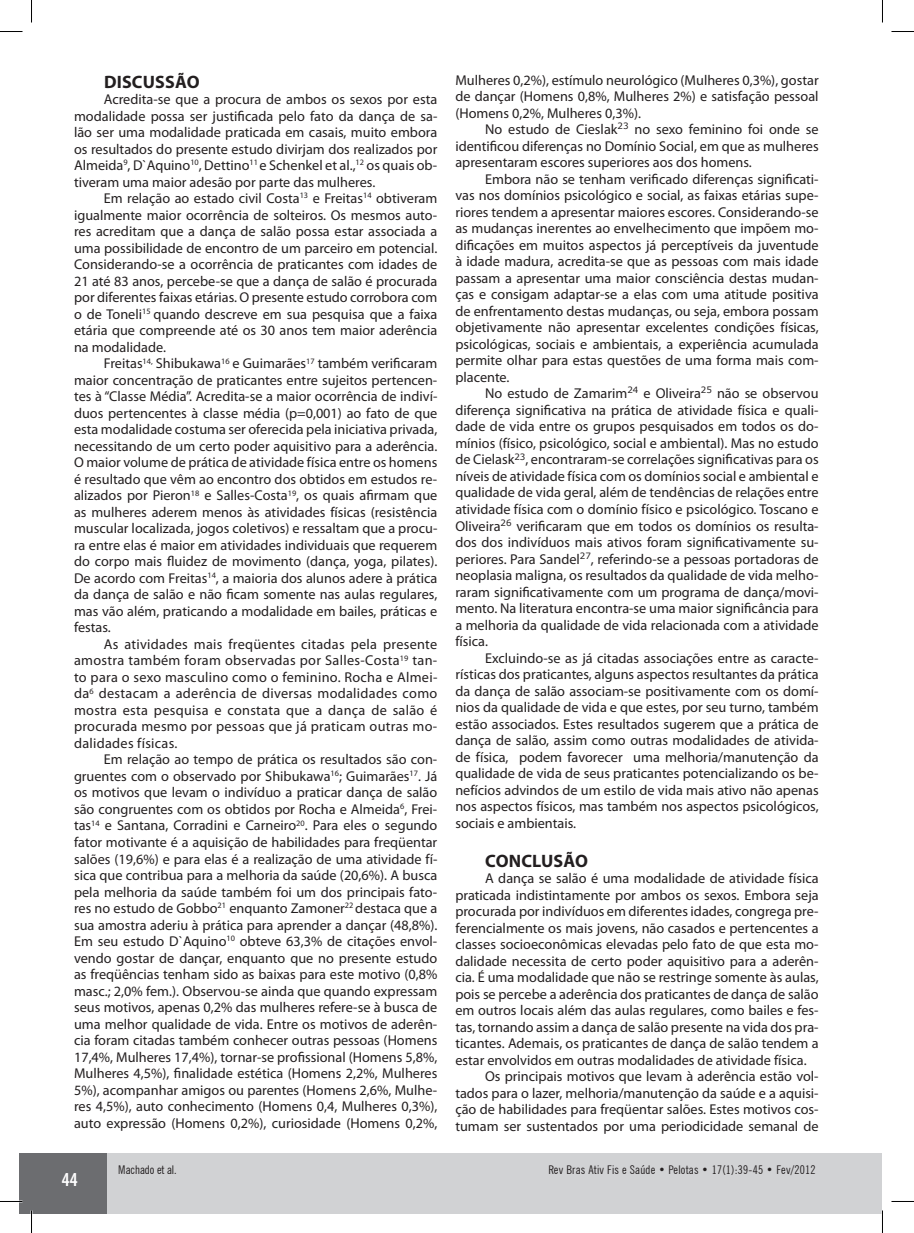
<style>
.page{position:relative;width:914px;height:1233px;background:#fff}
.page>*{position:absolute;margin:0;border:0;box-sizing:border-box;transform-origin:0 0}
.t1{font:700 18px "Myriad Pro";letter-spacing:.01em;color:#231f20}
.t2{font:700 condensed 18px "News Gothic BT";color:#fff}
.t3{font:14.25px/16.5px "Myriad Pro";color:#231f20;text-align:justify}
.t4{font:condensed 12px "News Gothic BT";letter-spacing:.02em;color:#231f20}
.t5{font:condensed 12px "News Gothic BT";color:#231f20}
</style>
<div class="page">
<div style="left:19px;top:1153px;width:89px;height:60px;background:#6c6d70"></div>
<div style="left:107px;top:1153px;width:774px;height:60px;background:#d1d2d4"></div>
<hr style="left:0;top:1200px;width:22px;height:2px;background:#fff">
<svg style="left:0;top:31px;width:22px;height:1px"></svg>
<svg style="left:891px;top:31px;width:22px;height:1px"></svg>
<svg style="left:0;top:1201px;width:22px;height:1px"></svg>
<svg style="left:891px;top:1201px;width:22px;height:1px"></svg>
<svg style="left:31px;top:0;width:1px;height:23px"></svg>
<svg style="left:31px;top:1210px;width:1px;height:22px"></svg>
<svg style="left:882px;top:0;width:1px;height:23px"></svg>
<svg style="left:882px;top:1210px;width:1px;height:22px"></svg>
<p class="t1" style="left:104px;top:70px;width:97px">DISCUSSÃO</p>
<p class="t3" style="left:74px;top:91px;width:365px;text-indent:30px">Acredita-se que a procura de ambos os sexos por esta modalidade possa ser justificada pelo fato da dança de sa&shy;lão ser uma modalidade praticada em casais, muito embora os resultados do presente estudo divirjam dos realizados por Almeida<sup>9</sup>, D`Aquino<sup>10</sup>, Dettino<sup>11</sup> e Schenkel et al.,<sup>12</sup> os quais ob&shy;tiveram uma maior adesão por parte das mulheres.</p>
<p class="t3" style="left:74px;top:190px;width:365px;text-indent:30px">Em relação ao estado civil Costa<sup>13</sup> e Freitas<sup>14</sup> obtiveram igualmente maior ocorrência de solteiros. Os mesmos auto&shy;res acreditam que a dança de salão possa estar associada a uma possibilidade de encontro de um parceiro em potencial.<br>Considerando-se a ocorrência de praticantes com idades de 21 até 83 anos, percebe-se que a dança de salão é procurada por diferentes faixas etárias. O presente estudo corrobora com o de Toneli<sup>15</sup> quando descreve em sua pesquisa que a faixa etária que compreende até os 30 anos tem maior aderência na modalidade.</p>
<p class="t3" style="left:74px;top:355px;width:365px;text-indent:30px">Freitas<sup>14,</sup> Shibukawa<sup>16</sup> e Guimarães<sup>17</sup> também verificaram maior concentração de praticantes entre sujeitos pertencen&shy;tes à “Classe Média”. Acredita-se a maior ocorrência de indiví&shy;duos pertencentes à classe média (p=0,001) ao fato de que esta modalidade costuma ser oferecida pela iniciativa privada, necessitando de um certo poder aquisitivo para a aderência.<br>O maior volume de prática de atividade física entre os homens é resultado que vêm ao encontro dos obtidos em estudos re&shy;alizados por Pieron<sup>18</sup> e Salles-Costa<sup>19</sup>, os quais afirmam que as mulheres aderem menos às atividades físicas (resistência muscular localizada, jogos coletivos) e ressaltam que a procu&shy;ra entre elas é maior em atividades individuais que requerem do corpo mais fluidez de movimento (dança, yoga, pilates).<br>De acordo com Freitas<sup>14</sup>, a maioria dos alunos adere à prática da dança de salão e não ficam somente nas aulas regulares, mas vão além, praticando a modalidade em bailes, práticas e festas.</p>
<p class="t3" style="left:74px;top:635px;width:365px;text-indent:30px">As atividades mais freqüentes citadas pela presente amostra também foram observadas por Salles-Costa<sup>19</sup> tan&shy;to para o sexo masculino como o feminino. Rocha e Almei&shy;da<sup>6</sup> destacam a aderência de diversas modalidades como mostra esta pesquisa e constata que a dança de salão é procurada mesmo por pessoas que já praticam outras mo&shy;dalidades físicas.</p>
<p class="t3" style="left:74px;top:751px;width:365px;text-indent:30px">Em relação ao tempo de prática os resultados são con&shy;gruentes com o observado por Shibukawa<sup>16</sup>; Guimarães<sup>17</sup>. Já os motivos que levam o indivíduo a praticar dança de salão são congruentes com os obtidos por Rocha e Almeida<sup>6</sup>, Frei&shy;tas<sup>14</sup> e Santana, Corradini e Carneiro<sup>20</sup>. Para eles o segundo fator motivante é a aquisição de habilidades para freqüentar salões (19,6%) e para elas é a realização de uma atividade fí&shy;sica que contribua para a melhoria da saúde (20,6%). A busca pela melhoria da saúde também foi um dos principais fato&shy;res no estudo de Gobbo<sup>21</sup> enquanto Zamoner<sup>22</sup> destaca que a sua amostra aderiu à prática para aprender a dançar (48,8%).<br>Em seu estudo D`Aquino<sup>10</sup> obteve 63,3% de citações envol&shy;vendo gostar de dançar, enquanto que no presente estudo as freqüências tenham sido as baixas para este motivo (0,8% masc.; 2,0% fem.). Observou-se ainda que quando expressam seus motivos, apenas 0,2% das mulheres refere-se à busca de uma melhor qualidade de vida. Entre os motivos de aderên&shy;cia foram citadas também conhecer outras pessoas (Homens 17,4%, Mulheres 17,4%), tornar-se profissional (Homens 5,8%, Mulheres 4,5%), finalidade estética (Homens 2,2%, Mulheres 5%), acompanhar amigos ou parentes (Homens 2,6%, Mulhe&shy;res 4,5%), auto conhecimento (Homens 0,4, Mulheres 0,3%), auto expressão (Homens 0,2%), curiosidade (Homens 0,2%,</p>
<p class="t3" style="left:455px;top:71px;width:365px">Mulheres 0,2%), estímulo neurológico (Mulheres 0,3%), gostar de dançar (Homens 0,8%, Mulheres 2%) e satisfação pessoal (Homens 0,2%, Mulheres 0,3%).</p>
<p class="t3" style="left:455px;top:121px;width:365px;text-indent:30px">No estudo de Cieslak<sup>23</sup> no sexo feminino foi onde se identificou diferenças no Domínio Social, em que as mulheres apresentaram escores superiores aos dos homens.</p>
<p class="t3" style="left:455px;top:170px;width:365px;text-indent:30px">Embora não se tenham verificado diferenças significati&shy;vas nos domínios psicológico e social, as faixas etárias supe&shy;riores tendem a apresentar maiores escores. Considerando-se as mudanças inerentes ao envelhecimento que impõem mo&shy;dificações em muitos aspectos já perceptíveis da juventude à idade madura, acredita-se que as pessoas com mais idade passam a apresentar uma maior consciência destas mudan&shy;ças e consigam adaptar-se a elas com uma atitude positiva de enfrentamento destas mudanças, ou seja, embora possam objetivamente não apresentar excelentes condições físicas, psicológicas, sociais e ambientais, a experiência acumulada permite olhar para estas questões de uma forma mais com&shy;placente.</p>
<p class="t3" style="left:455px;top:385px;width:365px;text-indent:30px">No estudo de Zamarim<sup>24</sup> e Oliveira<sup>25</sup> não se observou diferença significativa na prática de atividade física e quali&shy;dade de vida entre os grupos pesquisados em todos os do&shy;mínios (físico, psicológico, social e ambiental). Mas no estudo de Cielask<sup>23</sup>, encontraram-se correlações significativas para os níveis de atividade física com os domínios social e ambiental e qualidade de vida geral, além de tendências de relações entre atividade física com o domínio físico e psicológico. Toscano e Oliveira<sup>26</sup> verificaram que em todos os domínios os resulta&shy;dos dos indivíduos mais ativos foram significativamente su&shy;periores. Para Sandel<sup>27</sup>, referindo-se a pessoas portadoras de neoplasia maligna, os resultados da qualidade de vida melho&shy;raram significativamente com um programa de dança/movi&shy;mento. Na literatura encontra-se uma maior significância para a melhoria da qualidade de vida relacionada com a atividade física.</p>
<p class="t3" style="left:455px;top:649px;width:365px;text-indent:30px">Excluindo-se as já citadas associações entre as caracte&shy;rísticas dos praticantes, alguns aspectos resultantes da prática da dança de salão associam-se positivamente com os domí&shy;nios da qualidade de vida e que estes, por seu turno, também estão associados. Estes resultados sugerem que a prática de dança de salão, assim como outras modalidades de ativida&shy;de física, podem favorecer uma melhoria/manutenção da qualidade de vida de seus praticantes potencializando os be&shy;nefícios advindos de um estilo de vida mais ativo não apenas nos aspectos físicos, mas também nos aspectos psicológicos, sociais e ambientais.</p>
<p class="t1" style="left:485px;top:848px;width:104px">CONCLUSÃO</p>
<p class="t3" style="left:485px;top:869px;width:335px">A dança se salão é uma modalidade de atividade física</p>
<p class="t3" style="left:455px;top:886px;width:365px">praticada indistintamente por ambos os sexos. Embora seja</p>
<p class="t3" style="left:455px;top:902px;width:365px">procurada por indivíduos em diferentes idades, congrega pre-</p>
<p class="t3" style="left:455px;top:919px;width:365px">ferencialmente os mais jovens, não casados e pertencentes a</p>
<p class="t3" style="left:455px;top:935px;width:365px">classes socioeconômicas elevadas pelo fato de que esta mo-</p>
<p class="t3" style="left:455px;top:952px;width:365px">dalidade necessita de certo poder aquisitivo para a aderên-</p>
<p class="t3" style="left:455px;top:968px;width:365px">cia. É uma modalidade que não se restringe somente às aulas,</p>
<p class="t3" style="left:455px;top:985px;width:365px">pois se percebe a aderência dos praticantes de dança de salão</p>
<p class="t3" style="left:455px;top:1001px;width:365px">em outros locais além das aulas regulares, como bailes e fes-</p>
<p class="t3" style="left:455px;top:1018px;width:365px">tas, tornando assim a dança de salão presente na vida dos pra-</p>
<p class="t3" style="left:455px;top:1034px;width:365px">ticantes. Ademais, os praticantes de dança de salão tendem a</p>
<p class="t3" style="left:455px;top:1051px;width:353px">estar envolvidos em outras modalidades de atividade física.</p>
<p class="t3" style="left:485px;top:1067px;width:335px">Os principais motivos que levam à aderência estão vol-</p>
<p class="t3" style="left:455px;top:1084px;width:365px">tados para o lazer, melhoria/manutenção da saúde e a aquisi-</p>
<p class="t3" style="left:455px;top:1100px;width:365px">ção de habilidades para freqüentar salões. Estes motivos cos-</p>
<p class="t3" style="left:455px;top:1117px;width:365px">tumam ser sustentados por uma periodicidade semanal de</p>
<p class="t2" style="left:62px;top:1168px;width:17px">44</p>
<p class="t5" style="left:118px;top:1162px;width:60px">Machado et al.</p>
<p class="t4" style="left:548px;top:1162px;width:269px">Rev Bras Ativ Fis e Saúde • Pelotas • 17(1):39-45 • Fev/2012</p>
</div>
